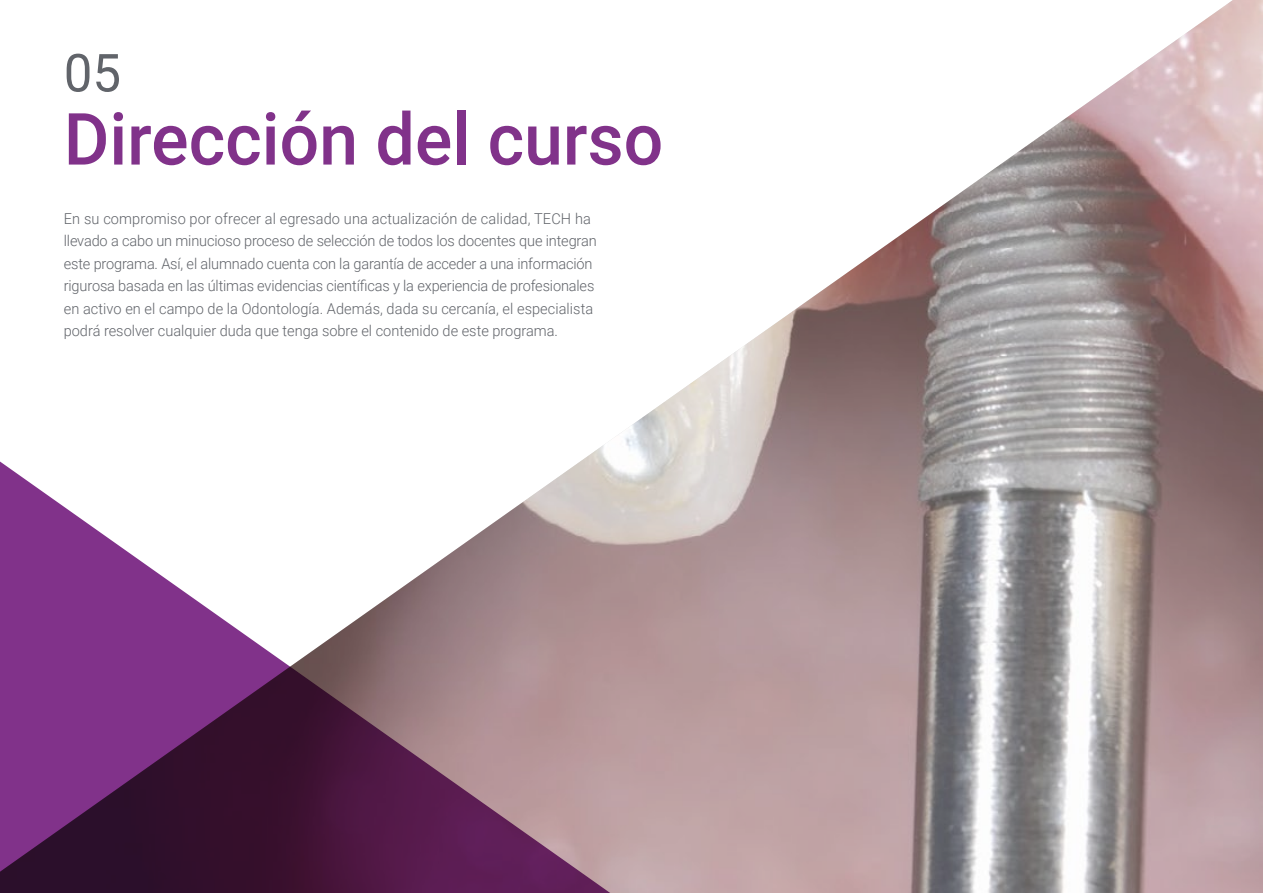
<style>
.page{position:relative;width:1263px;height:893px;background:#fff}
.page>*{position:absolute;margin:0;border:0;box-sizing:border-box;transform-origin:0 0}
.t1{font:500 72px "Roboto";color:#81328a}
.t2{font:52.5px "Roboto";color:#61646a}
.t3{font:300 15px/22.5px "Roboto";letter-spacing:-.01em;color:#61646a}
</style>
<div class="page">
<img style="left:602px;top:0;width:661px;height:893px">
<svg style="left:0;top:446px;width:640px;height:447px"></svg>
<h2 class="t2" style="left:64px;top:36px;width:59px">05</h2>
<h1 class="t1" style="left:64px;top:89px;width:601px">Dirección del curso</h1>
<p class="t3" style="left:64px;top:207px;width:534px">En su compromiso por ofrecer al egresado una actualización de calidad, TECH ha llevado a cabo un minucioso proceso de selección de todos los docentes que integran este programa. Así, el alumnado cuenta con la garantía de acceder a una información rigurosa basada en las últimas evidencias científicas y la experiencia de profesionales en activo en el campo de la Odontología. Además, dada su cercanía, el especialista podrá resolver cualquier duda que tenga sobre el contenido de este programa.</p>
</div>
